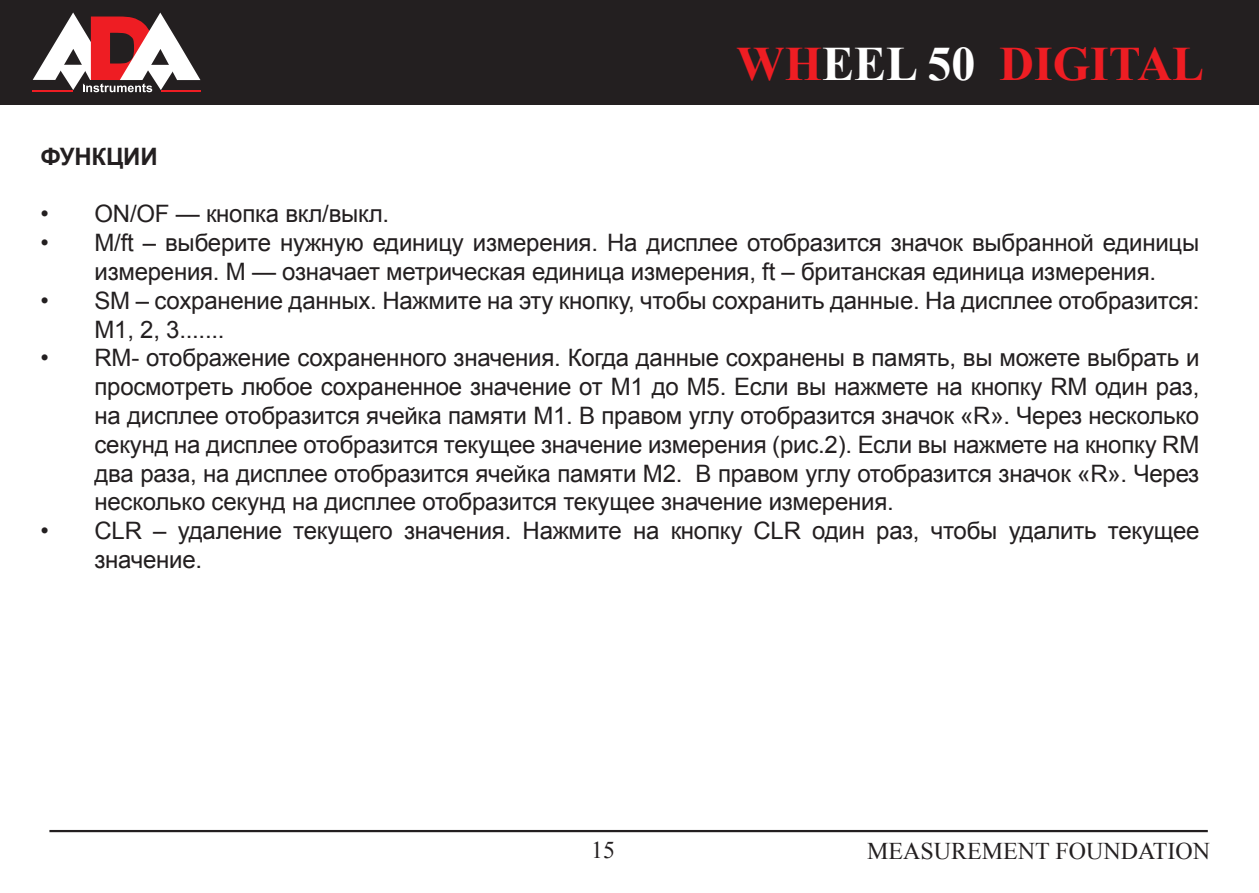
<style>
.page{position:relative;width:1259px;height:893px;background:#fff}
.page>*{position:absolute;margin:0;border:0;box-sizing:border-box;transform-origin:0 0}
.t1{font:700 48px "Times New Roman";color:#ee1d23}
.t2{font:24px/28.8px "Arial";letter-spacing:-.01em;color:#231f20}
.t3{font:24px "Times New Roman";color:#231f20}
.t4{font:700 24px "Arial";letter-spacing:-.01em;color:#231f20}
.s1{color:#fff}
</style>
<div class="page">
<div style="left:1px;top:1px;width:1257px;height:104px;background:#231f20"></div>
<div style="left:0;top:0;width:1259px;height:106px;border:1px solid #231f20"></div>
<svg style="left:33px;top:12px;width:167px;height:80px"></svg>
<hr style="left:33px;top:90px;width:40px;height:2px;background:#ee1d23">
<hr style="left:161px;top:90px;width:39px;height:2px;background:#ee1d23">
<hr style="left:49px;top:830px;width:1158px;height:2px;background:#231f20">
<h1 class="t1" style="left:736px;top:30px;width:469px">WH<span class="s1">EEL 50</span> DIGITAL</h1>
<p class="t4" style="left:40px;top:140px;width:119px">ФУНКЦИИ</p>
<p class="t2" style="left:94px;top:200px;width:296px">ON/OF — кнопка вкл/выкл.</p>
<p class="t2" style="left:94px;top:229px;width:1106px">М/ft – выберите нужную единицу измерения. На дисплее отобразится значок выбранной единицы измерения. М — означает метрическая единица измерения, ft – британская единица измерения.</p>
<p class="t2" style="left:94px;top:286px;width:1106px">SM – сохранение данных. Нажмите на эту кнопку, чтобы сохранить данные. На дисплее отобразится:<br>М1, 2, 3.......</p>
<p class="t2" style="left:94px;top:344px;width:1106px;text-align:justify">RM- отображение сохраненного значения. Когда данные сохранены в память, вы можете выбрать и просмотреть любое сохраненное значение от M1 до М5. Если вы нажмете на кнопку RM один раз, на дисплее отобразится ячейка памяти М1. В правом углу отобразится значок «R». Через несколько секунд на дисплее отобразится текущее значение измерения (рис.2). Если вы нажмете на кнопку RM два раза, на дисплее отобразится ячейка памяти М2. В правом углу отобразится значок «R». Через несколько секунд на дисплее отобразится текущее значение измерения.</p>
<p class="t2" style="left:94px;top:517px;width:1106px">CLR – удаление текущего значения. Нажмите на кнопку CLR один раз, чтобы удалить текущее значение.</p>
<p class="t2" style="left:40px;top:200px;width:10px">• •</p>
<p class="t2" style="left:40px;top:286px;width:10px">•</p>
<p class="t2" style="left:40px;top:344px;width:10px">•</p>
<p class="t2" style="left:40px;top:517px;width:10px">•</p>
<p class="t3" style="left:591px;top:834px;width:25px">15</p>
<p class="t3" style="left:867px;top:835px;width:344px">MEASUREMENT FOUNDATION</p>
</div>
